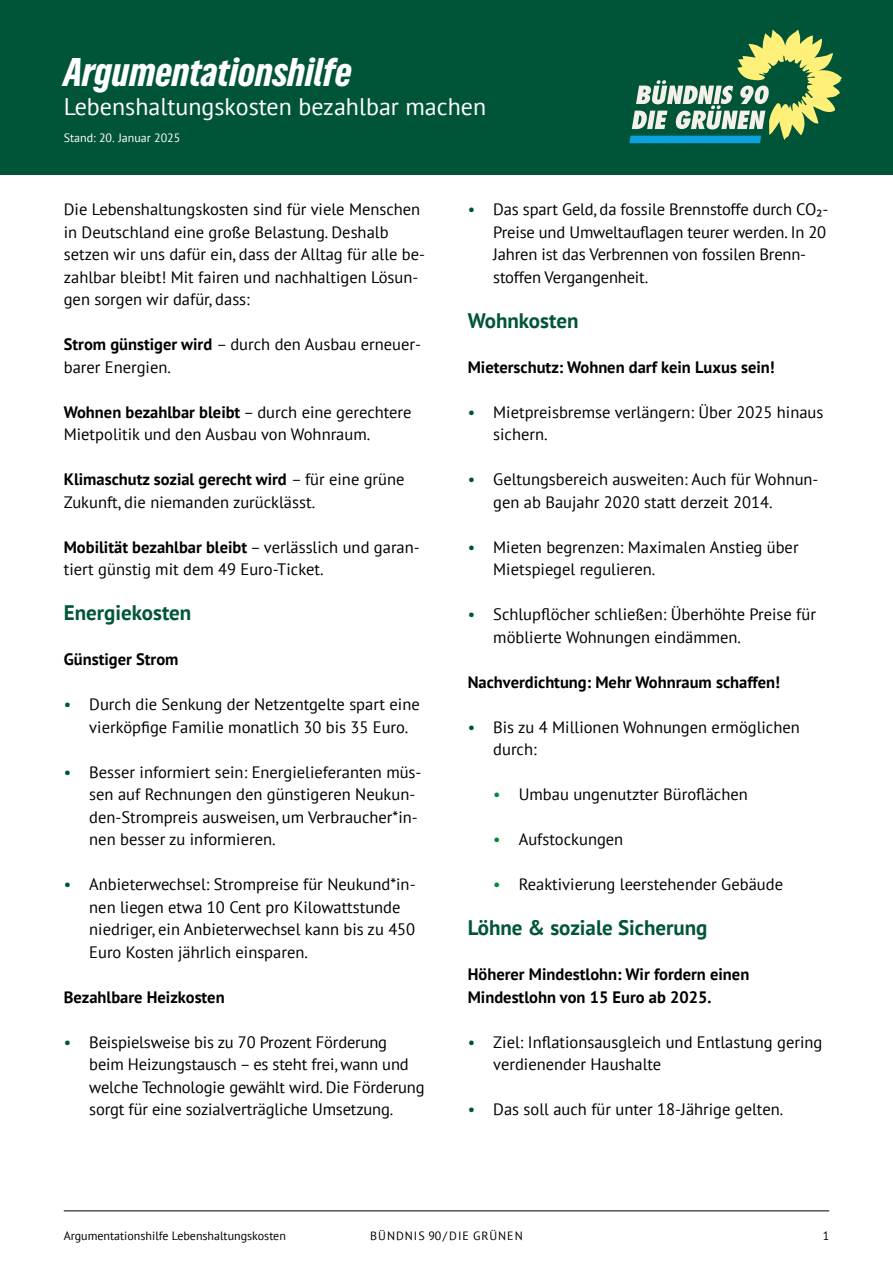
<style>
.page{position:relative;width:893px;height:1263px;background:#fff}
.page>*{position:absolute;margin:0;border:0;box-sizing:border-box;transform-origin:0 0}
.t1{font:37.5px "Gruene Type A";color:#fff}
.t2{font:24px "PT Sans";color:#fff}
.t3{font:700 21px "PT Sans";color:#005538}
.t4{font:16.5px/22.5px "PT Sans";color:#000}
.t5{font:700 16.5px/22.5px "PT Sans";color:#000}
.t6{font:12px "PT Sans";color:#000}
.t7{font:12px "PT Sans";letter-spacing:.08em;color:#000}
.t8{font:12px "PT Sans";color:#fff}
.s1{font-weight:700}
.s2{color:#005538}
.s3{color:#008939}
</style>
<div class="page">
<hr style="left:64px;top:1210px;width:765px;height:1px;background:#000">
<div style="left:0;top:0;width:893px;height:174px;background:#005538"></div>
<svg style="left:629px;top:30px;width:213px;height:113px"></svg>
<h1 class="t1" style="left:64px;top:51px;width:289px">Argumentationshilfe</h1>
<h2 class="t2" style="left:64px;top:91px;width:424px">Lebenshaltungskosten bezahlbar machen</h2>
<p class="t8" style="left:64px;top:130px;width:118px">Stand: 20. Januar 2025</p>
<p class="t4" style="left:64px;top:198px;width:363px">Die Lebenshaltungskosten sind für viele Menschen in Deutschland eine große Belastung. Deshalb setzen wir uns dafür ein, dass der Alltag für alle be&shy;zahlbar bleibt! Mit fairen und nachhaltigen Lösun&shy;gen sorgen wir dafür, dass:</p>
<p class="t4" style="left:64px;top:333px;width:359px"><span class="s1">Strom günstiger wird</span> – durch den Ausbau erneuer&shy;barer Energien.</p>
<p class="t4" style="left:64px;top:400px;width:349px"><span class="s1">Wohnen bezahlbar bleibt</span> – durch eine gerechtere<br>Mietpolitik und den Ausbau von Wohnraum.</p>
<p class="t4" style="left:64px;top:468px;width:342px"><span class="s1">Klimaschutz sozial gerecht wird</span> – für eine grüne<br>Zukunft, die niemanden zurücklässt.</p>
<p class="t4" style="left:64px;top:535px;width:357px"><span class="s1">Mobilität bezahlbar bleibt</span> – verlässlich und garan&shy;tiert günstig mit dem 49 Euro-Ticket.</p>
<p class="t3" style="left:64px;top:599px;width:129px">Energiekosten</p>
<p class="t5" style="left:64px;top:648px;width:116px">Günstiger Strom</p>
<p class="t4" style="left:89px;top:693px;width:332px;text-indent:-26px"><span class="s2">•</span> Durch die Senkung der Netzentgelte spart eine vierköpfige Familie monatlich 30 bis 35 Euro.</p>
<p class="t4" style="left:89px;top:760px;width:334px;text-indent:-26px"><span class="s2">•</span> Besser informiert sein: Energielieferanten müs&shy;sen auf Rechnungen den günstigeren Neukun&shy;den-Strompreis ausweisen, um Verbraucher*in&shy;nen besser zu informieren.</p>
<p class="t4" style="left:89px;top:873px;width:328px;text-indent:-26px"><span class="s2">•</span> Anbieterwechsel: Strompreise für Neukund*in&shy;nen liegen etwa 10 Cent pro Kilowattstunde niedriger, ein Anbieterwechsel kann bis zu 450<br>Euro Kosten jährlich einsparen.</p>
<p class="t5" style="left:64px;top:985px;width:162px">Bezahlbare Heizkosten</p>
<p class="t4" style="left:89px;top:1030px;width:337px;text-indent:-26px"><span class="s2">•</span> Beispielsweise bis zu 70 Prozent Förderung beim Heizungstausch – es steht frei, wann und welche Technologie gewählt wird. Die Förderung sorgt für eine sozialverträgliche Umsetzung.</p>
<p class="t4" style="left:493px;top:198px;width:337px;text-indent:-26px"><span class="s2">•</span> Das spart Geld, da fossile Brennstoffe durch CO₂- Preise und Umweltauflagen teurer werden. In 20<br>Jahren ist das Verbrennen von fossilen Brenn&shy;stoffen Vergangenheit.</p>
<p class="t3" style="left:468px;top:306px;width:112px">Wohnkosten</p>
<p class="t5" style="left:468px;top:355px;width:308px">Mieterschutz: Wohnen darf kein Luxus sein!</p>
<p class="t4" style="left:493px;top:400px;width:332px;text-indent:-26px"><span class="s2">•</span> Mietpreisbremse verlängern: Über 2025 hinaus sichern.</p>
<p class="t4" style="left:493px;top:468px;width:327px;text-indent:-26px"><span class="s2">•</span> Geltungsbereich ausweiten: Auch für Wohnun&shy;gen ab Baujahr 2020 statt derzeit 2014.</p>
<p class="t4" style="left:493px;top:535px;width:307px;text-indent:-26px"><span class="s2">•</span> Mieten begrenzen: Maximalen Anstieg über<br>Mietspiegel regulieren.</p>
<p class="t4" style="left:493px;top:603px;width:324px;text-indent:-26px"><span class="s2">•</span> Schlupflöcher schließen: Überhöhte Preise für möblierte Wohnungen eindämmen.</p>
<p class="t5" style="left:468px;top:670px;width:314px">Nachverdichtung: Mehr Wohnraum schaffen!</p>
<p class="t4" style="left:493px;top:715px;width:308px;text-indent:-26px"><span class="s2">•</span> Bis zu 4 Millionen Wohnungen ermöglichen durch:</p>
<p class="t4" style="left:493px;top:783px;width:256px"><span class="s3">•</span> Umbau ungenutzter Büroflächen</p>
<p class="t4" style="left:493px;top:828px;width:132px"><span class="s3">•</span> Aufstockungen</p>
<p class="t4" style="left:493px;top:873px;width:291px"><span class="s3">•</span> Reaktivierung leerstehender Gebäude</p>
<p class="t3" style="left:468px;top:914px;width:241px">Löhne &amp; soziale Sicherung</p>
<p class="t5" style="left:468px;top:963px;width:283px">Höherer Mindestlohn: Wir fordern einen<br>Mindestlohn von 15 Euro ab 2025.</p>
<p class="t4" style="left:493px;top:1030px;width:331px;text-indent:-26px"><span class="s2">•</span> Ziel: Inflationsausgleich und Entlastung gering verdienender Haushalte</p>
<p class="t4" style="left:468px;top:1098px;width:317px"><span class="s2">•</span> Das soll auch für unter 18-Jährige gelten.</p>
<p class="t6" style="left:64px;top:1228px;width:224px">Argumentationshilfe Lebenshaltungskosten</p>
<p class="t7" style="left:370px;top:1228px;width:154px">BÜNDNIS 90/DIE GRÜNEN</p>
<p class="t6" style="left:823px;top:1228px;width:8px">1</p>
</div>
